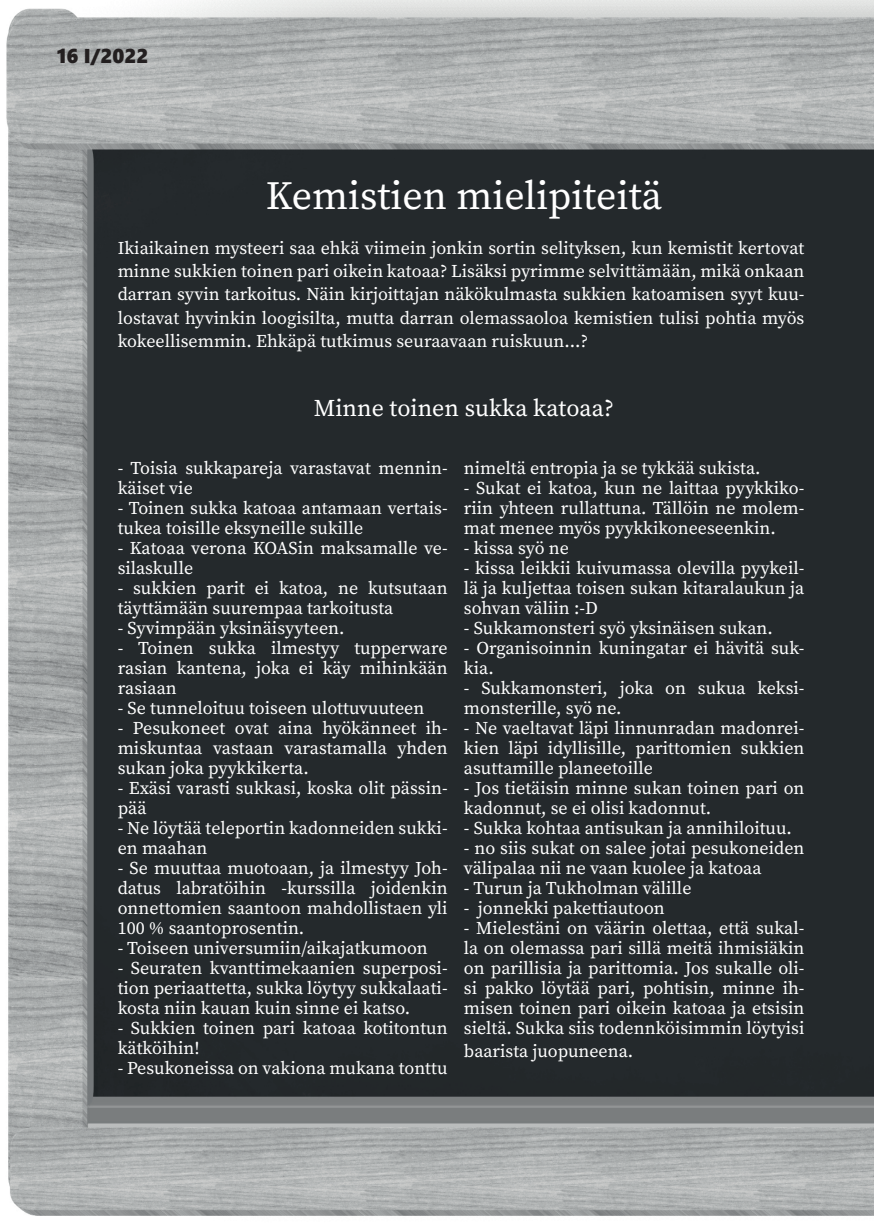
<style>
.page{position:relative;width:874px;height:1225px;background:#fff}
.page>*{position:absolute;margin:0;border:0;box-sizing:border-box;transform-origin:0 0}
.t1{font:40px "Source Serif Variable";color:#fff}
.t2{font:24px "Source Serif Variable";color:#fff}
.t3{font:20px "Segoe UI Black";color:#231f20}
.t4{font:18px/20px "Source Serif Variable";color:#fff}
</style>
<div class="page">
<img style="left:6px;top:0;width:867px;height:1216px">
<p class="t3" style="left:57px;top:41px;width:93px">16 I/2022</p>
<h1 class="t1" style="left:266px;top:169px;width:397px">Kemistien mielipiteitä</h1>
<p class="t4" style="left:118px;top:236px;width:687px;line-height:23.2px;text-align:justify">Ikiaikainen mysteeri saa ehkä viimein jonkin sortin selityksen, kun kemistit kertovat minne sukkien toinen pari oikein katoaa? Lisäksi pyrimme selvittämään, mikä onkaan darran syvin tarkoitus. Näin kirjoittajan näkökulmasta sukkien katoamisen syyt kuu&shy;lostavat hyvinkin loogisilta, mutta darran olemassaoloa kemistien tulisi pohtia myös kokeellisemmin. Ehkäpä tutkimus seuraavaan ruiskuun...?</p>
<h2 class="t2" style="left:313px;top:392px;width:301px">Minne toinen sukka katoaa?</h2>
<p class="t4" style="left:118px;top:458px;width:331px">- Toisia sukkapareja varastavat mennin&shy;käiset vie</p>
<p class="t4" style="left:118px;top:498px;width:331px">- Toinen sukka katoaa antamaan vertais&shy;tukea toisille eksyneille sukille</p>
<p class="t4" style="left:118px;top:538px;width:331px">- Katoaa verona KOASin maksamalle ve&shy;silaskulle</p>
<p class="t4" style="left:118px;top:578px;width:331px">- sukkien parit ei katoa, ne kutsutaan täyttämään suurempaa tarkoitusta</p>
<p class="t4" style="left:118px;top:618px;width:228px">- Syvimpään yksinäisyyteen.</p>
<p class="t4" style="left:118px;top:638px;width:331px;text-align:justify">- Toinen sukka ilmestyy tupperware rasian kantena, joka ei käy mihinkään rasiaan</p>
<p class="t4" style="left:118px;top:698px;width:308px">- Se tunneloituu toiseen ulottuvuuteen</p>
<p class="t4" style="left:118px;top:718px;width:331px;text-align:justify">- Pesukoneet ovat aina hyökänneet ih&shy;miskuntaa vastaan varastamalla yhden sukan joka pyykkikerta.</p>
<p class="t4" style="left:118px;top:778px;width:331px">- Exäsi varasti sukkasi, koska olit pässin&shy;pää</p>
<p class="t4" style="left:118px;top:818px;width:331px">- Ne löytää teleportin kadonneiden sukki&shy;en maahan</p>
<p class="t4" style="left:118px;top:858px;width:331px;text-align:justify">- Se muuttaa muotoaan, ja ilmestyy Joh&shy;datus labratöihin -kurssilla joidenkin onnettomien saantoon mahdollistaen yli 100 % saantoprosentin.</p>
<p class="t4" style="left:118px;top:938px;width:311px">- Toiseen universumiin/aikajatkumoon</p>
<p class="t4" style="left:118px;top:958px;width:331px;text-align:justify">- Seuraten kvanttimekaanien superposi&shy;tion periaattetta, sukka löytyy sukkalaati&shy;kosta niin kauan kuin sinne ei katso.</p>
<p class="t4" style="left:118px;top:1018px;width:331px">- Sukkien toinen pari katoaa kotitontun kätköihin!</p>
<p class="t4" style="left:118px;top:1058px;width:331px">- Pesukoneissa on vakiona mukana tonttu</p>
<p class="t4" style="left:463px;top:458px;width:298px">nimeltä entropia ja se tykkää sukista.</p>
<p class="t4" style="left:463px;top:478px;width:342px;text-align:justify">- Sukat ei katoa, kun ne laittaa pyykkiko&shy;riin yhteen rullattuna. Tällöin ne molem&shy;mat menee myös pyykkikoneeseenkin.</p>
<p class="t4" style="left:463px;top:538px;width:106px">- kissa syö ne</p>
<p class="t4" style="left:463px;top:558px;width:342px;text-align:justify">- kissa leikkii kuivumassa olevilla pyykeil&shy;lä ja kuljettaa toisen sukan kitaralaukun ja sohvan väliin :-D</p>
<p class="t4" style="left:463px;top:618px;width:310px">- Sukkamonsteri syö yksinäisen sukan.</p>
<p class="t4" style="left:463px;top:638px;width:342px">- Organisoinnin kuningatar ei hävitä suk&shy;kia.</p>
<p class="t4" style="left:463px;top:678px;width:342px">- Sukkamonsteri, joka on sukua keksi&shy;monsterille, syö ne.</p>
<p class="t4" style="left:463px;top:718px;width:342px;text-align:justify">- Ne vaeltavat läpi linnunradan madonrei&shy;kien läpi idyllisille, parittomien sukkien asuttamille planeetoille</p>
<p class="t4" style="left:463px;top:778px;width:342px">- Jos tietäisin minne sukan toinen pari on kadonnut, se ei olisi kadonnut.</p>
<p class="t4" style="left:463px;top:818px;width:329px">- Sukka kohtaa antisukan ja annihiloituu.</p>
<p class="t4" style="left:463px;top:838px;width:342px">- no siis sukat on salee jotai pesukoneiden välipalaa nii ne vaan kuolee ja katoaa</p>
<p class="t4" style="left:463px;top:878px;width:229px">- Turun ja Tukholman välille</p>
<p class="t4" style="left:463px;top:898px;width:202px">- jonnekki pakettiautoon</p>
<p class="t4" style="left:463px;top:917px;width:342px;text-align:justify">- Mielestäni on väärin olettaa, että sukal&shy;la on olemassa pari sillä meitä ihmisiäkin on parillisia ja parittomia. Jos sukalle oli&shy;si pakko löytää pari, pohtisin, minne ih&shy;misen toinen pari oikein katoaa ja etsisin sieltä. Sukka siis todennköisimmin löytyisi</p>
<p class="t4" style="left:463px;top:1041px;width:171px">baarista juopuneena.</p>
</div>
